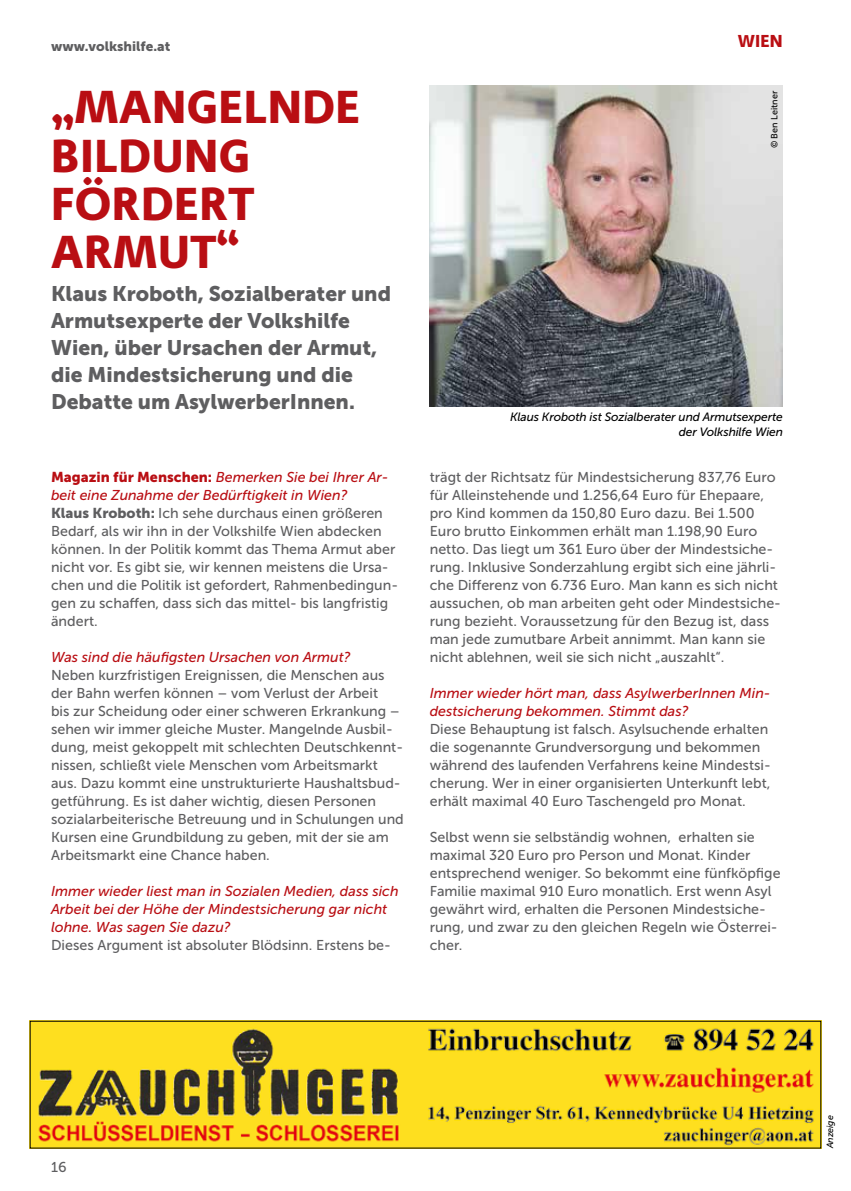
<style>
.page{position:relative;width:851px;height:1191px;background:#fff}
.page>*{position:absolute;margin:0;border:0;box-sizing:border-box;transform-origin:0 0}
.t1{font:700 48px/48px "Adagio Sans";letter-spacing:.01em;color:#b90e13}
.t2{font:21px/27px "Museo Sans 900";color:#5e5e60}
.t3{font:700 18px "Adagio Sans";color:#b90e13}
.t4{font:14.25px/18px "Museo Sans 500";color:#5e5e60}
.t5{font:italic 14.25px/18px "Museo Sans 500";color:#b90e13}
.t6{font:13.5px "Museo Sans 900";color:#5e5e60}
.t7{font:italic 12px/15px "Museo Sans 500";letter-spacing:-.01em;color:#000;text-align:right}
.t8{font:9px "Museo Sans 500";color:#000}
.t9{font:italic 9px "Museo Sans 500";color:#000}
.s1{font-family:"Museo Sans 900";color:#b90e13}
.s2{font-style:italic;color:#b90e13}
.s3{font-family:"Museo Sans 900"}
</style>
<div class="page">
<img style="left:32px;top:1022px;width:787px;height:124px">
<img style="left:429px;top:86px;width:353px;height:320px">
<p class="t6" style="left:51px;top:38px;width:121px">www.volkshilfe.at</p>
<p class="t3" style="left:737px;top:29px;width:47px">WIEN</p>
<h1 class="t1" style="left:51px;top:84px;width:311px">„MANGELNDE<br>BILDUNG<br>FÖRDERT<br>ARMUT“</h1>
<h2 class="t2" style="left:51px;top:280px;width:341px">Klaus Kroboth, Sozialberater und<br>Armutsexperte der Volkshilfe<br>Wien, über Ursachen der Armut, die Mindestsicherung und die<br>Debatte um AsylwerberInnen.</h2>
<p class="t4" style="left:51px;top:468px;width:348px"><span class="s1">Magazin für Menschen:</span> <span class="s2">Bemerken Sie bei Ihrer Ar&shy;beit eine Zunahme der Bedürftigkeit in Wien?<br></span><span class="s3">Klaus Kroboth:</span> Ich sehe durchaus einen größeren Bedarf, als wir ihn in der Volkshilfe Wien abdecken können. In der Politik kommt das Thema Armut aber nicht vor. Es gibt sie, wir kennen meistens die Ursa&shy;chen und die Politik ist gefordert, Rahmenbedingun&shy;gen zu schaffen, dass sich das mittel- bis langfristig ändert.</p>
<p class="t5" style="left:51px;top:648px;width:301px">Was sind die häufigsten Ursachen von Armut?</p>
<p class="t4" style="left:51px;top:666px;width:354px">Neben kurzfristigen Ereignissen, die Menschen aus der Bahn werfen können – vom Verlust der Arbeit<br>bis zur Scheidung oder einer schweren Erkrankung – sehen wir immer gleiche Muster. Mangelnde Ausbil&shy;dung, meist gekoppelt mit schlechten Deutschkennt&shy;nissen, schließt viele Menschen vom Arbeitsmarkt aus. Dazu kommt eine unstrukturierte Haushaltsbud&shy;getführung. Es ist daher wichtig, diesen Personen sozialarbeiterische Betreuung und in Schulungen und Kursen eine Grundbildung zu geben, mit der sie am Arbeitsmarkt eine Chance haben.</p>
<p class="t5" style="left:51px;top:882px;width:349px">Immer wieder liest man in Sozialen Medien, dass sich<br>Arbeit bei der Höhe der Mindestsicherung gar nicht lohne. Was sagen Sie dazu?</p>
<p class="t4" style="left:51px;top:936px;width:341px">Dieses Argument ist absoluter Blödsinn. Erstens be-</p>
<p class="t8" style="left:769px;top:148px;width:59px;rotate:-90deg">© Ben Leitner</p>
<p class="t7" style="left:510px;top:409px;width:274px">Klaus Kroboth ist Sozialberater und Armutsexperte der Volkshilfe Wien</p>
<p class="t4" style="left:429px;top:468px;width:353px">trägt der Richtsatz für Mindestsicherung 837,76 Euro für Alleinstehende und 1.256,64 Euro für Ehepaare, pro Kind kommen da 150,80 Euro dazu. Bei 1.500<br>Euro brutto Einkommen erhält man 1.198,90 Euro netto. Das liegt um 361 Euro über der Mindestsiche&shy;rung. Inklusive Sonderzahlung ergibt sich eine jährli&shy;che Differenz von 6.736 Euro. Man kann es sich nicht aussuchen, ob man arbeiten geht oder Mindestsiche&shy;rung bezieht. Voraussetzung für den Bezug ist, dass man jede zumutbare Arbeit annimmt. Man kann sie nicht ablehnen, weil sie sich nicht „auszahlt“.</p>
<p class="t5" style="left:429px;top:684px;width:342px">Immer wieder hört man, dass AsylwerberInnen Min&shy;destsicherung bekommen. Stimmt das?</p>
<p class="t4" style="left:429px;top:720px;width:342px">Diese Behauptung ist falsch. Asylsuchende erhalten die sogenannte Grundversorgung und bekommen während des laufenden Verfahrens keine Mindestsi&shy;cherung. Wer in einer organisierten Unterkunft lebt, erhält maximal 40 Euro Taschengeld pro Monat.</p>
<p class="t4" style="left:429px;top:828px;width:352px">Selbst wenn sie selbständig wohnen, erhalten sie maximal 320 Euro pro Person und Monat. Kinder entsprechend weniger. So bekommt eine fünfköpfige Familie maximal 910 Euro monatlich. Erst wenn Asyl gewährt wird, erhalten die Personen Mindestsiche&shy;rung, und zwar zu den gleichen Regeln wie Österrei&shy;cher.</p>
<p class="t4" style="left:51px;top:1158px;width:17px">16</p>
<p class="t9" style="left:825px;top:1148px;width:35px;rotate:-90deg">Anzeige</p>
</div>
